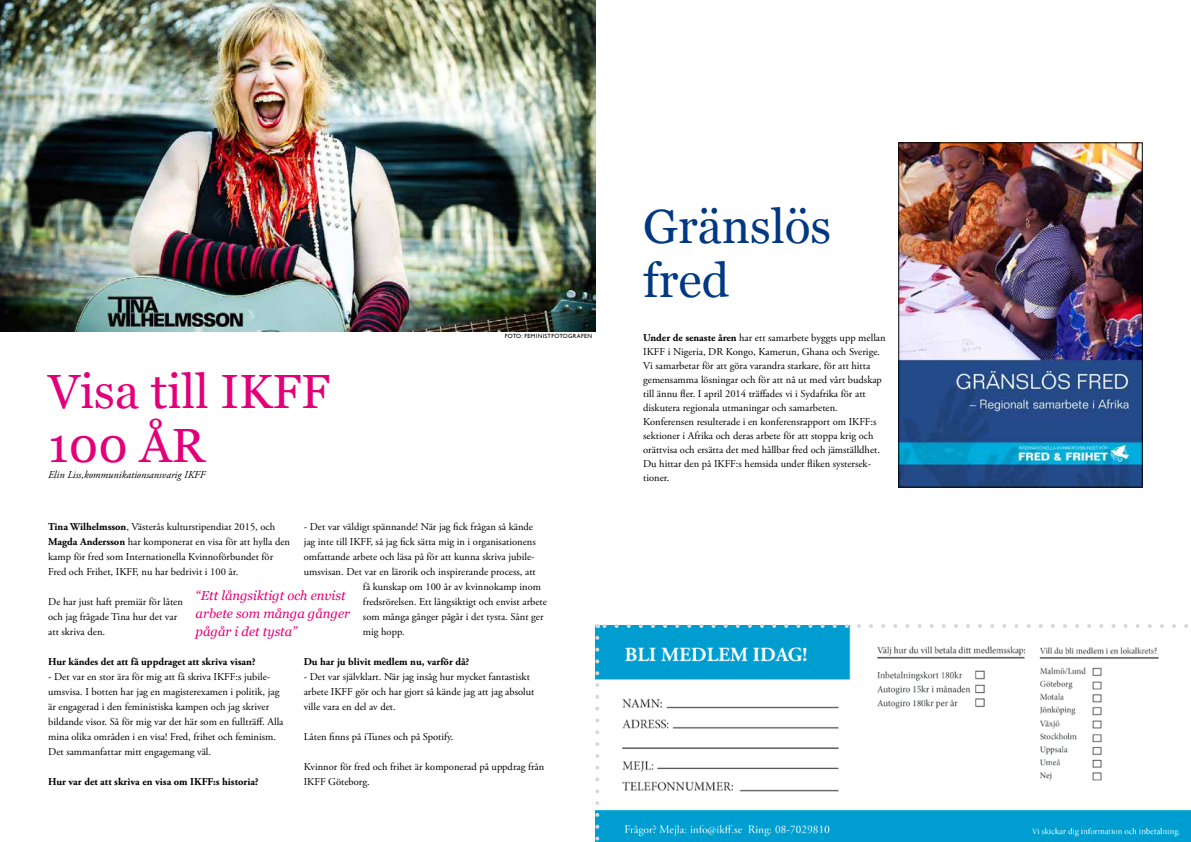
<style>
.page{position:relative;width:1191px;height:842px;background:#fff}
.page>*{position:absolute;margin:0;border:0;box-sizing:border-box;transform-origin:0 0}
.t1{font:48px/54px "Georgia";color:#e2007a}
.t2{font:48px/54px "Georgia";color:#003882}
.t3{font:italic 13px/18px "Georgia";color:#e2007a}
.t4{font:10.5px/15px "Adobe Garamond Pro";color:#000}
.t5{font:700 10.5px "Adobe Garamond Pro";color:#000}
.t6{font:italic 10.5px "Adobe Garamond Pro";color:#000}
.t7{font:6px "Gill Sans";letter-spacing:.05em;color:#000}
.s1{font-weight:700}
</style>
<div class="page">
<img style="left:595px;top:625px;width:596px;height:217px">
<svg style="left:595px;top:638px;width:4px;height:204px"></svg>
<svg style="left:597px;top:624px;width:594px;height:4px"></svg>
<img style="left:0;top:0;width:595px;height:331px">
<img style="left:900px;top:144px;width:240px;height:342px">
<div style="left:898px;top:142px;width:244px;height:346px;border:1px solid #000"></div>
<h1 class="t1" style="left:48px;top:362px;width:283px">Visa till IKFF<br>100 ÅR</h1>
<p class="t6" style="left:48px;top:469px;width:159px">Elin Liss,kommunikationsansvarig IKFF</p>
<p class="t7" style="left:505px;top:333px;width:89px">FOTO: FEMINISTFOTOGRAFEN</p>
<p class="t4" style="left:48px;top:519px;width:243px"><span class="s1">Tina Wilhelmsson</span>, Västerås kulturstipendiat 2015, och <span class="s1">Magda Andersson</span> har komponerat en visa för att hylla den kamp för fred som Internationella Kvinnoförbundet för Fred och Frihet, IKFF, nu har bedrivit i 100 år.</p>
<p class="t4" style="left:48px;top:594px;width:136px">De har just haft premiär för låten och jag frågade Tina hur det var att skriva den.</p>
<p class="t5" style="left:48px;top:655px;width:209px">Hur kändes det att få uppdraget att skriva visan?</p>
<p class="t4" style="left:48px;top:669px;width:237px">- Det var en stor ära för mig att få skriva IKFF:s jubile&shy;umsvisa. I botten har jag en magisterexamen i politik, jag är engagerad i den feministiska kampen och jag skriver bildande visor. Så för mig var det här som en fullträff. Alla mina olika områden i en visa! Fred, frihet och feminism.<br>Det sammanfattar mitt engagemang väl.</p>
<p class="t5" style="left:48px;top:775px;width:212px">Hur var det att skriva en visa om IKFF:s historia?</p>
<p class="t4" style="left:304px;top:519px;width:231px">- Det var väldigt spännande! När jag fick frågan så kände</p>
<p class="t4" style="left:304px;top:534px;width:234px">jag inte till IKFF, så jag fick sätta mig in i organisationens</p>
<p class="t4" style="left:304px;top:549px;width:232px">omfattande arbete och läsa på för att kunna skriva jubile-</p>
<p class="t4" style="left:304px;top:564px;width:233px">umsvisan. Det var en lärorik och inspirerande process, att</p>
<p class="t4" style="left:363px;top:579px;width:180px">få kunskap om 100 år av kvinnokamp inom</p>
<p class="t4" style="left:363px;top:594px;width:185px">fredsrörelsen. Ett långsiktigt och envist arbete</p>
<p class="t4" style="left:363px;top:609px;width:182px">som många gånger pågår i det tysta. Sånt ger</p>
<p class="t4" style="left:363px;top:624px;width:43px">mig hopp.</p>
<p class="t5" style="left:304px;top:655px;width:167px">Du har ju blivit medlem nu, varför då?</p>
<p class="t4" style="left:304px;top:669px;width:232px">- Det var självklart. När jag insåg hur mycket fantastiskt arbete IKFF gör och har gjort så kände jag att jag absolut ville vara en del av det.</p>
<p class="t4" style="left:304px;top:729px;width:151px">Låten finns på iTunes och på Spotify.</p>
<p class="t4" style="left:304px;top:759px;width:242px">Kvinnor för fred och frihet är komponerad på uppdrag från<br>IKFF Göteborg.</p>
<p class="t3" style="left:196px;top:585px;width:156px">“Ett långsiktigt och envist arbete som många gånger pågår i det tysta”</p>
<h1 class="t2" style="left:643px;top:198px;width:190px">Gränslös fred</h1>
<p class="t4" style="left:643px;top:331px;width:244px;line-height:14px"><span class="s1">Under de senaste åren</span> har ett samarbete byggts upp mellan IKFF i Nigeria, DR Kongo, Kamerun, Ghana och Sverige.<br>Vi samarbetar för att göra varandra starkare, för att hitta gemensamma lösningar och för att nå ut med vårt budskap till ännu fler. I april 2014 träffades vi i Sydafrika för att diskutera regionala utmaningar och samarbeten.<br>Konferensen resulterade i en konferensrapport om IKFF:s sektioner i Afrika och deras arbete för att stoppa krig och orättvisa och ersätta det med hållbar fred och jämställdhet.<br>Du hittar den på IKFF:s hemsida under fliken systersek&shy;tioner.</p>
</div>
